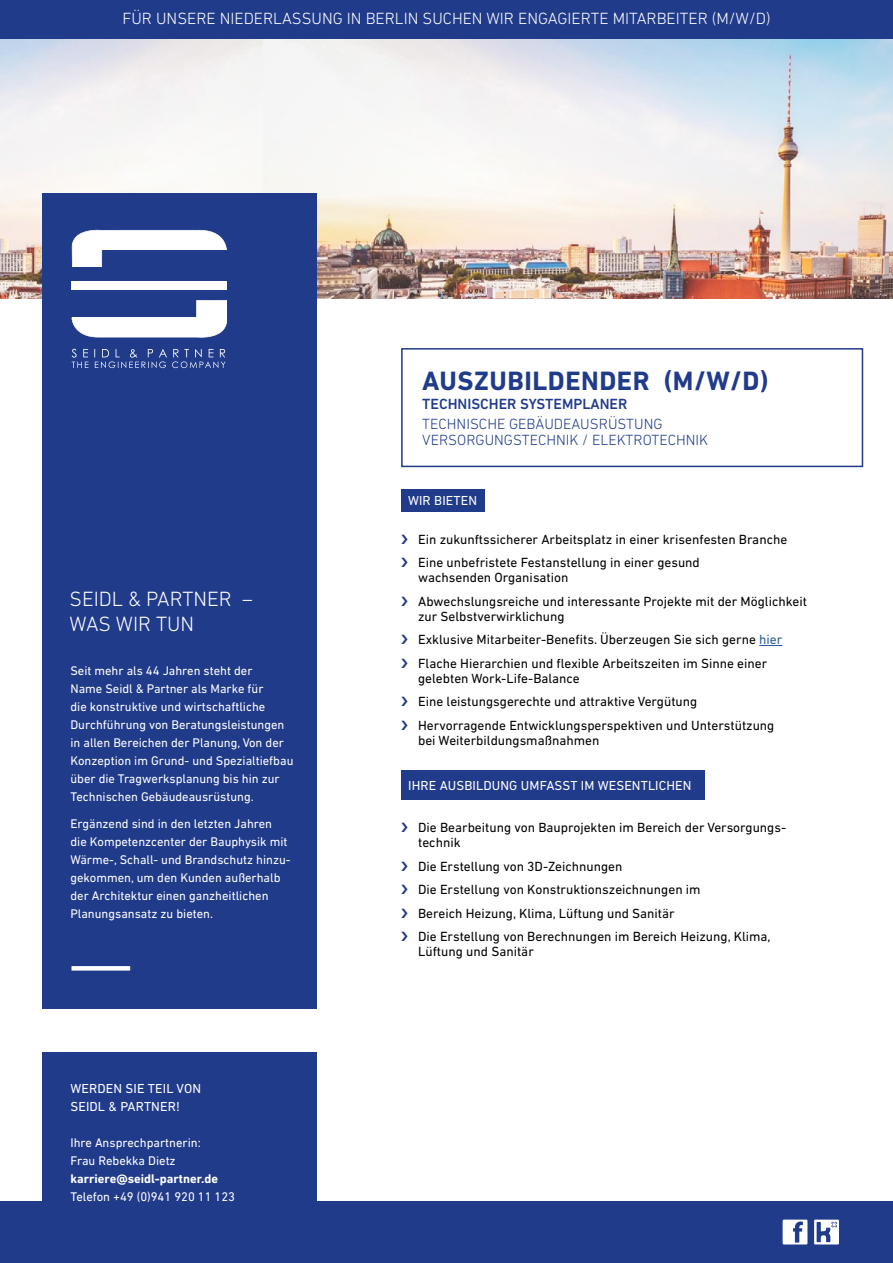
<style>
.page{position:relative;width:893px;height:1263px;background:#fff}
.page>*{position:absolute;margin:0;border:0;box-sizing:border-box;transform-origin:0 0}
.t1{font:700 27px "DIN Next LT Pro";letter-spacing:.02em;color:#213b8b}
.t2{font:300 21px/25.5px "DIN Next LT Pro";color:#fff}
.t3{font:300 16.5px "DIN Next LT Pro";color:#fff}
.t4{font:300 15px/16.5px "DIN Next LT Pro";color:#213b8b}
.t5{font:500 15px "DIN Next LT Pro";color:#213b8b}
.t6{font:13.5px/23.5px "DIN Next LT Pro";color:#000}
.t7{font:13.35px/18px "DIN Next LT Pro";letter-spacing:.01em;color:#fff}
.t8{font:12.75px/18px "DIN Next LT Pro";color:#fff}
.t9{font:700 12.75px "DIN Next LT Pro";color:#fff}
.s1{color:#275b9b}
</style>
<div class="page">
<img style="left:0;top:38px;width:264px;height:261px">
<img style="left:264px;top:38px;width:629px;height:261px">
<div style="left:0;top:1201px;width:893px;height:62px;background:#213b8b"></div>
<div style="left:42px;top:1053px;width:275px;height:210px;background:#213b8b"></div>
<svg style="left:783px;top:1219px;width:24px;height:25px"></svg>
<svg style="left:814px;top:1219px;width:25px;height:25px"></svg>
<div style="left:42px;top:194px;width:275px;height:815px;background:#213b8b"></div>
<svg style="left:72px;top:966px;width:58px;height:4px"></svg>
<svg style="left:72px;top:230px;width:155px;height:37px"></svg>
<svg style="left:72px;top:300px;width:155px;height:38px"></svg>
<div style="left:72px;top:281px;width:155px;height:8px;background:#fff"></div>
<svg style="left:72px;top:349px;width:153px;height:19px"></svg>
<div style="left:0;top:0;width:893px;height:38px;background:#213b8b"></div>
<svg style="left:759px;top:645px;width:23px;height:1px"></svg>
<div style="left:401px;top:489px;width:83px;height:23px;background:#213b8b"></div>
<div style="left:401px;top:770px;width:303px;height:30px;background:#213b8b"></div>
<div style="left:401px;top:348px;width:462px;height:119px;border:2px solid #213b8b"></div>
<p class="t3" style="left:122px;top:9px;width:650px">FÜR UNSERE NIEDERLASSUNG IN BERLIN SUCHEN WIR ENGAGIERTE MITARBEITER (M/W/D)</p>
<h1 class="t1" style="left:422px;top:365px;width:348px">AUSZUBILDENDER (M/W/D)</h1>
<p class="t5" style="left:422px;top:395px;width:207px">TECHNISCHER SYSTEMPLANER</p>
<p class="t4" style="left:422px;top:415px;width:287px">TECHNISCHE GEBÄUDEAUSRÜSTUNG<br>VERSORGUNGSTECHNIK / ELEKTROTECHNIK</p>
<h2 class="t2" style="left:70px;top:586px;width:185px">SEIDL &amp; PARTNER –<br>WAS WIR TUN</h2>
<p class="t8" style="left:70px;top:661px;width:225px">Seit mehr als 44 Jahren steht der<br>Name Seidl &amp; Partner als Marke für<br>die konstruktive und wirtschaftliche Durchführung von Beratungsleistungen in allen Bereichen der Planung, Von der Konzeption im Grund- und Spezialtiefbau über die Tragwerksplanung bis hin zur Technischen Gebäudeausrüstung.</p>
<p class="t8" style="left:70px;top:814px;width:222px">Ergänzend sind in den letzten Jahren die Kompetenzcenter der Bauphysik mit Wärme-, Schall- und Brandschutz hinzu&shy;gekommen, um den Kunden außerhalb der Architektur einen ganzheitlichen Planungsansatz zu bieten.</p>
<p class="t7" style="left:70px;top:1079px;width:132px">WERDEN SIE TEIL VON<br>SEIDL &amp; PARTNER!</p>
<p class="t8" style="left:70px;top:1134px;width:132px">Ihre Ansprechpartnerin:<br>Frau Rebekka Dietz</p>
<p class="t9" style="left:70px;top:1171px;width:149px">karriere@seidl-partner.de</p>
<p class="t8" style="left:70px;top:1188px;width:166px">Telefon +49 (0)941 920 11 123</p>
<p class="t7" style="left:408px;top:492px;width:71px">WIR BIETEN</p>
<p class="t6" style="left:418px;top:527px;width:371px">Ein zukunftssicherer Arbeitsplatz in einer krisenfesten Branche<br>Eine unbefristete Festanstellung in einer gesund</p>
<p class="t6" style="left:418px;top:566px;width:390px">wachsenden Organisation<br>Abwechslungsreiche und interessante Projekte mit der Möglichkeit</p>
<p class="t6" style="left:418px;top:604px;width:366px">zur Selbstverwirklichung<br>Exklusive Mitarbeiter-Benefits. Überzeugen Sie sich gerne <span class="s1">hier<br></span>Flache Hierarchien und flexible Arbeitszeiten im Sinne einer</p>
<p class="t6" style="left:418px;top:666px;width:358px">gelebten Work-Life-Balance<br>Eine leistungsgerechte und attraktive Vergütung<br>Hervorragende Entwicklungsperspektiven und Unterstützung</p>
<p class="t6" style="left:418px;top:728px;width:183px">bei Weiterbildungsmaßnahmen</p>
<p class="t7" style="left:408px;top:777px;width:285px">IHRE AUSBILDUNG UMFASST IM WESENTLICHEN</p>
<p class="t6" style="left:418px;top:820px;width:370px;line-height:15px">Die Bearbeitung von Bauprojekten im Bereich der Versorgungs&shy;technik</p>
<p class="t6" style="left:418px;top:854px;width:354px">Die Erstellung von 3D-Zeichnungen<br>Die Erstellung von Konstruktionszeichnungen im<br>Bereich Heizung, Klima, Lüftung und Sanitär<br>Die Erstellung von Berechnungen im Bereich Heizung, Klima,</p>
<p class="t6" style="left:418px;top:940px;width:117px">Lüftung und Sanitär</p>
</div>
